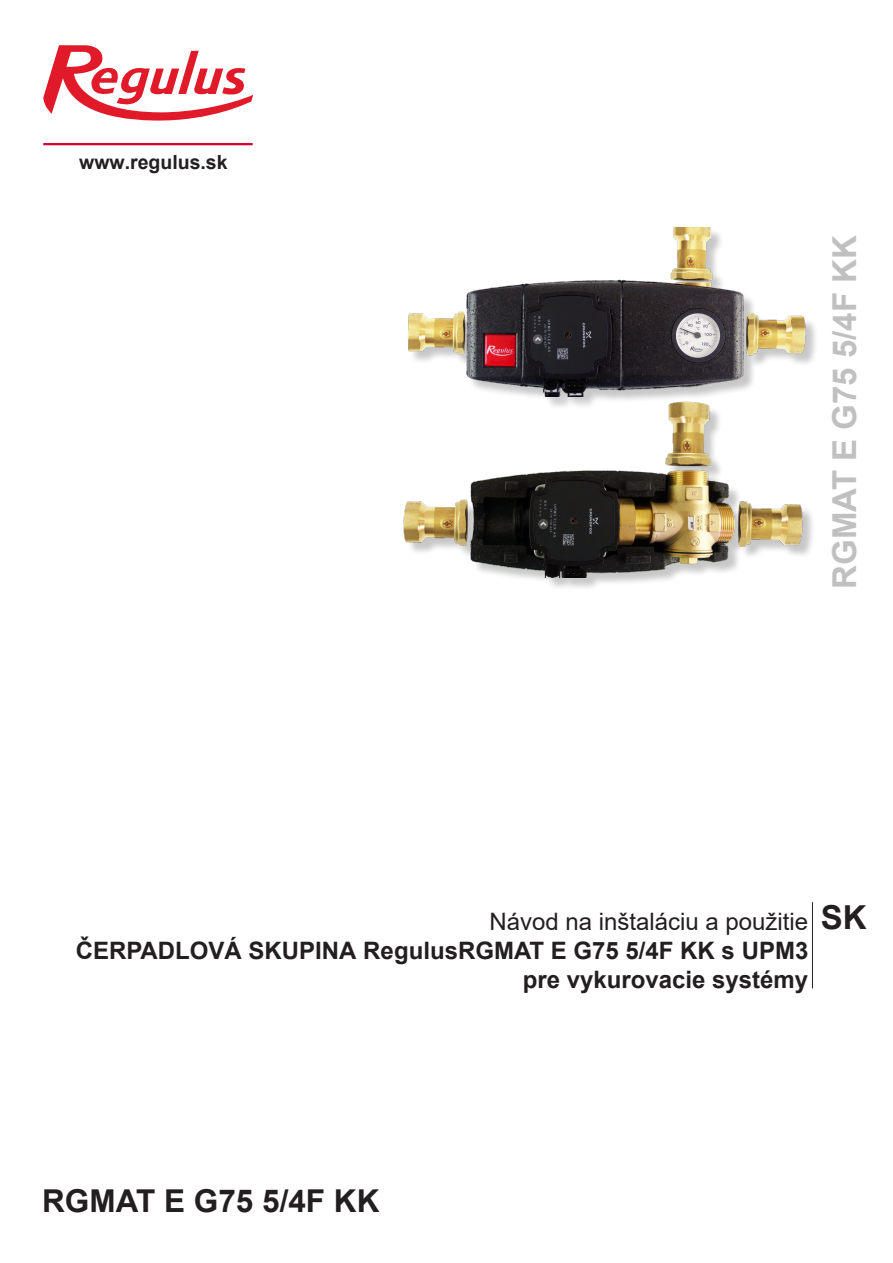
<style>
.page{position:relative;width:893px;height:1263px;background:#fff}
.page>*{position:absolute;margin:0;border:0;box-sizing:border-box;transform-origin:0 0}
.t1{font:700 33px "Arial";color:#c0c0c0}
.t2{font:700 33px "Arial";color:#231f20}
.t3{font:700 31.5px "Arial";color:#231f20}
.t4{font:700 24px/28.8px "Arial";color:#231f20;text-align:right}
.t5{font:24px "Arial";color:#231f20}
.t6{font:700 19.5px "Arial";color:#231f20}
</style>
<div class="page">
<svg style="left:43px;top:45px;width:210px;height:76px"></svg>
<hr style="left:43px;top:143px;width:210px;height:2px;background:#d6002d">
<hr style="left:812px;top:902px;width:1px;height:86px;background:#231f20">
<div style="left:405px;top:404px;width:410px;height:187px;background:#231f20;opacity:.25"></div>
<img style="left:403px;top:404px;width:400px;height:173px">
<div style="left:410px;top:229px;width:408px;height:181px;background:#231f20;opacity:.25"></div>
<img style="left:408px;top:227px;width:399px;height:169px">
<p class="t6" style="left:79px;top:149px;width:150px">www.regulus.sk</p>
<p class="t1" style="left:821px;top:589px;width:355px;rotate:-90deg">RGMAT E G75 5/4F KK</p>
<p class="t5" style="left:489px;top:905px;width:320px">Návod na inštaláciu a použitie</p>
<p class="t2" style="left:821px;top:894px;width:47px">SK</p>
<p class="t4" style="left:76px;top:936px;width:734px">ČERPADLOVÁ SKUPINA RegulusRGMAT E G75 5/4F KK s UPM3 pre vykurovacie systémy</p>
<p class="t3" style="left:42px;top:1178px;width:339px">RGMAT E G75 5/4F KK</p>
</div>
